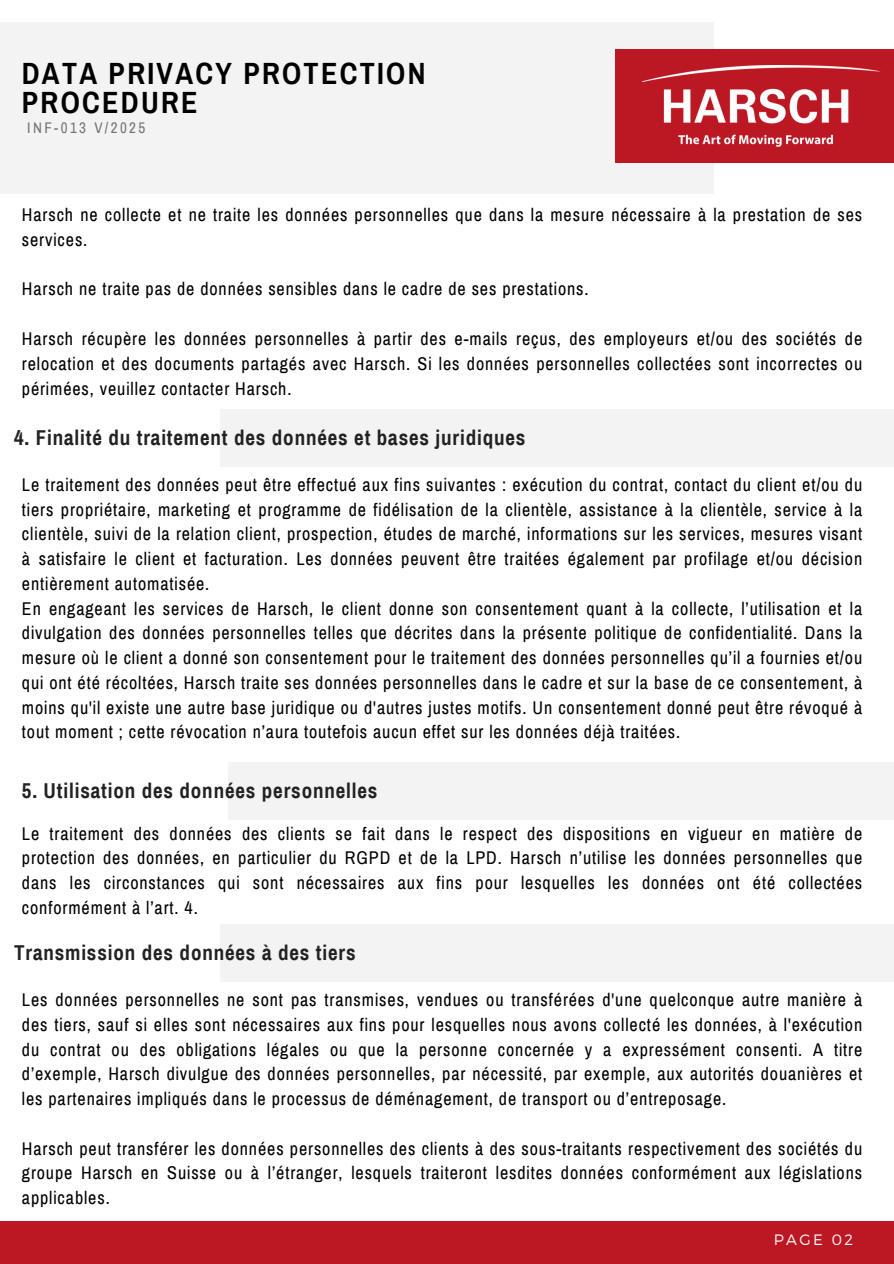
<style>
.page{position:relative;width:894px;height:1264px;background:#fff}
.page>*{position:absolute;margin:0;border:0;box-sizing:border-box;transform-origin:0 0}
.t1{font:700 30px/29.2px "Archivo Narrow";letter-spacing:.075em;color:#000}
.t2{font:700 21px "Archivo Narrow";letter-spacing:.04em;color:#222}
.t3{font:18px/24.8px "Archivo Narrow";letter-spacing:.05em;color:#000;text-align:justify}
.t4{font:15px "Archivo Narrow";letter-spacing:.16em;color:#737373}
.t5{font:300 15px "Montserrat";letter-spacing:.16em;color:#fff}
</style>
<div class="page">
<div style="left:0;top:1221px;width:893px;height:42px;background:#bc1823"></div>
<div style="left:0;top:22px;width:713px;height:171px;background:#f3f3f3"></div>
<div style="left:615px;top:49px;width:278px;height:114px;background:#bc1823"></div>
<img style="left:642px;top:66px;width:238px;height:81px">
<div style="left:221px;top:409px;width:672px;height:58px;background:#f3f3f3"></div>
<div style="left:228px;top:762px;width:665px;height:58px;background:#f3f3f3"></div>
<div style="left:221px;top:924px;width:672px;height:57px;background:#f3f3f3"></div>
<h1 class="t1" style="left:22px;top:59px;width:405px">DATA PRIVACY PROTECTION<br>PROCEDURE</h1>
<h2 class="t4" style="left:27px;top:120px;width:120px">INF-013 V/2025</h2>
<p class="t3" style="left:22px;top:203px;width:841px">Harsch ne collecte et ne traite les données personnelles que dans la mesure nécessaire à la prestation de ses services.</p>
<h3 class="t3" style="left:22px;top:277px;width:568px">Harsch ne traite pas de données sensibles dans le cadre de ses prestations.</h3>
<h3 class="t3" style="left:22px;top:326px;width:841px">Harsch récupère les données personnelles à partir des e-mails reçus, des employeurs et/ou des sociétés de relocation et des documents partagés avec Harsch. Si les données personnelles collectées sont incorrectes ou périmées, veuillez contacter Harsch.</h3>
<p class="t2" style="left:14px;top:426px;width:512px">4. Finalité du traitement des données et bases juridiques</p>
<p class="t3" style="left:22px;top:472px;width:841px;text-align:left">Le traitement des données peut être effectué aux fins suivantes : exécution du contrat, contact du client et/ou du tiers propriétaire, marketing et programme de fidélisation de la clientèle, assistance à la clientèle, service à la clientèle, suivi de la relation client, prospection, études de marché, informations sur les services, mesures visant à satisfaire le client et facturation. Les données peuvent être traitées également par profilage et/ou décision entièrement automatisée.<br>En engageant les services de Harsch, le client donne son consentement quant à la collecte, l’utilisation et la divulgation des données personnelles telles que décrites dans la présente politique de confidentialité. Dans la mesure où le client a donné son consentement pour le traitement des données personnelles qu’il a fournies et/ou qui ont été récoltées, Harsch traite ses données personnelles dans le cadre et sur la base de ce consentement, à moins qu'il existe une autre base juridique ou d'autres justes motifs. Un consentement donné peut être révoqué à tout moment ; cette révocation n’aura toutefois aucun effet sur les données déjà traitées.</p>
<h3 class="t2" style="left:22px;top:779px;width:357px">5. Utilisation des données personnelles</h3>
<p class="t3" style="left:22px;top:821px;width:841px">Le traitement des données des clients se fait dans le respect des dispositions en vigueur en matière de protection des données, en particulier du RGPD et de la LPD. Harsch n’utilise les données personnelles que dans les circonstances qui sont nécessaires aux fins pour lesquelles les données ont été collectées conformément à l’art. 4.</p>
<h2 class="t2" style="left:14px;top:941px;width:343px">Transmission des données à des tiers</h2>
<h3 class="t3" style="left:22px;top:987px;width:841px">Les données personnelles ne sont pas transmises, vendues ou transférées d'une quelconque autre manière à des tiers, sauf si elles sont nécessaires aux fins pour lesquelles nous avons collecté les données, à l'exécution du contrat ou des obligations légales ou que la personne concernée y a expressément consenti. A titre d’exemple, Harsch divulgue des données personnelles, par nécessité, par exemple, aux autorités douanières et les partenaires impliqués dans le processus de déménagement, de transport ou d’entreposage.</h3>
<p class="t3" style="left:22px;top:1136px;width:841px">Harsch peut transférer les données personnelles des clients à des sous-traitants respectivement des sociétés du groupe Harsch en Suisse ou à l’étranger, lesquels traiteront lesdites données conformément aux législations applicables.</p>
<p class="t5" style="left:773px;top:1230px;width:81px">PAGE 02</p>
</div>
